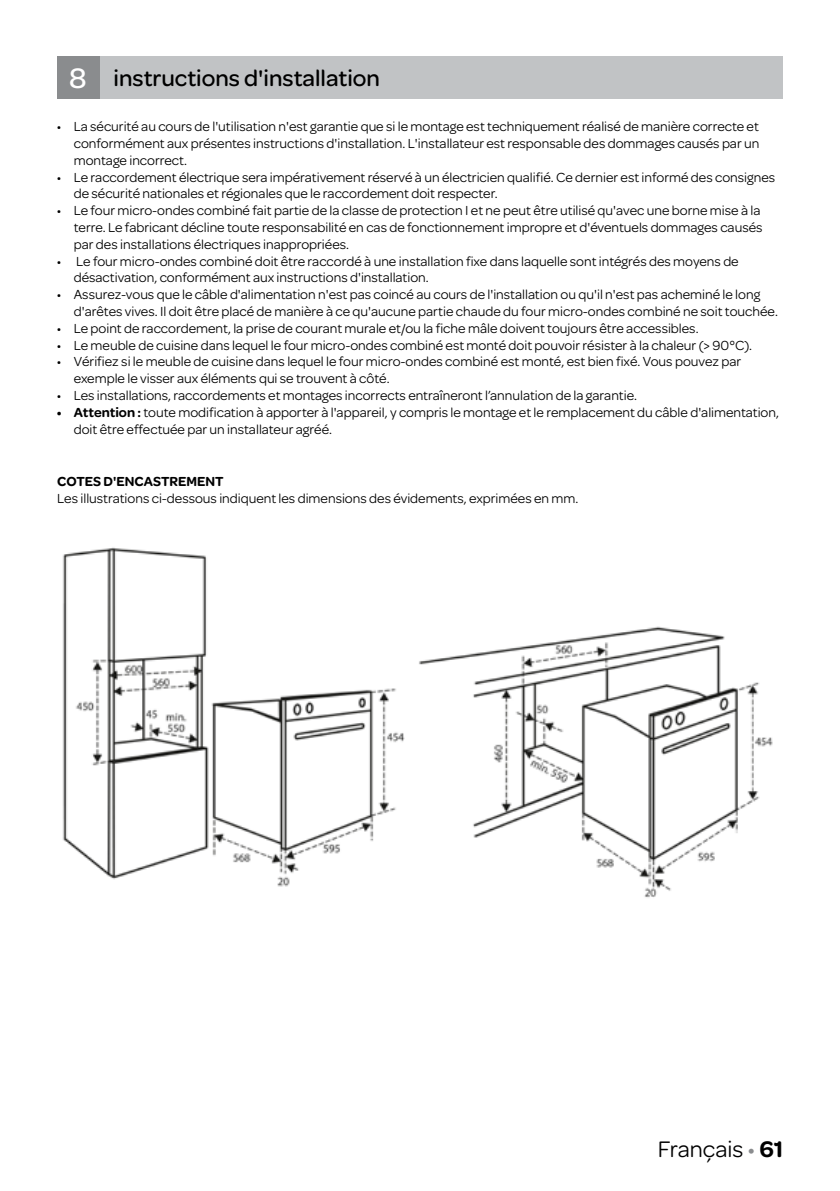
<style>
.page{position:relative;width:840px;height:1191px;background:#fff}
.page>*{position:absolute;margin:0;border:0;box-sizing:border-box;transform-origin:0 0}
.t1{font:500 24px "Omnes";color:#000}
.t2{font:24px "Omnes";color:#000}
.t3{font:14px/16.8px "Omnes";color:#000}
.t4{font:600 14px "Omnes";color:#000}
.s1{font-size:30px;color:#fff}
.s2{font-weight:600}
.s3{color:#8a8c8e}
</style>
<div class="page">
<div style="left:83px;top:57px;width:699px;height:42px;background:#c1c3c5"></div>
<div style="left:57px;top:57px;width:42px;height:42px;background:#8a8c8e"></div>
<img style="left:62px;top:547px;width:711px;height:351px">
<h1 class="t1" style="left:69px;top:62px;width:312px"><span class="s1">8</span> instructions d'installation</h1>
<p class="t3" style="left:74px;top:117px;width:686px;text-align:justify;text-indent:-17px">• La sécurité au cours de l'utilisation n'est garantie que si le montage est techniquement réalisé de manière correcte et conformément aux présentes instructions d'installation. L'installateur est responsable des dommages causés par un montage incorrect.</p>
<p class="t3" style="left:74px;top:168px;width:702px;text-indent:-17px">• Le raccordement électrique sera impérativement réservé à un électricien qualifié. Ce dernier est informé des consignes de sécurité nationales et régionales que le raccordement doit respecter.</p>
<p class="t3" style="left:74px;top:201px;width:689px;text-indent:-17px">• Le four micro-ondes combiné fait partie de la classe de protection I et ne peut être utilisé qu'avec une borne mise à la terre. Le fabricant décline toute responsabilité en cas de fonctionnement impropre et d'éventuels dommages causés par des installations électriques inappropriées.</p>
<p class="t3" style="left:74px;top:252px;width:666px;text-indent:-17px">• Le four micro-ondes combiné doit être raccordé à une installation fixe dans laquelle sont intégrés des moyens de désactivation, conformément aux instructions d'installation.</p>
<p class="t3" style="left:74px;top:285px;width:705px;text-indent:-17px">• Assurez-vous que le câble d'alimentation n'est pas coincé au cours de l'installation ou qu'il n'est pas acheminé le long d'arêtes vives. Il doit être placé de manière à ce qu'aucune partie chaude du four micro-ondes combiné ne soit touchée.</p>
<p class="t3" style="left:57px;top:319px;width:643px">• Le point de raccordement, la prise de courant murale et/ou la fiche mâle doivent toujours être accessibles.</p>
<p class="t3" style="left:57px;top:336px;width:696px">• Le meuble de cuisine dans lequel le four micro-ondes combiné est monté doit pouvoir résister à la chaleur (&gt; 90°C).</p>
<p class="t3" style="left:74px;top:352px;width:668px;text-indent:-17px">• Vérifiez si le meuble de cuisine dans lequel le four micro-ondes combiné est monté, est bien fixé. Vous pouvez par exemple le visser aux éléments qui se trouvent à côté.</p>
<p class="t3" style="left:57px;top:386px;width:581px">• Les installations, raccordements et montages incorrects entraîneront l’annulation de la garantie.</p>
<p class="t3" style="left:74px;top:403px;width:706px;text-indent:-17px"><span class="s2">• Attention :</span> toute modification à apporter à l'appareil, y compris le montage et le remplacement du câble d'alimentation, doit être effectuée par un installateur agréé.</p>
<p class="t4" style="left:57px;top:472px;width:168px">COTES D'ENCASTREMENT</p>
<p class="t3" style="left:57px;top:489px;width:522px">Les illustrations ci-dessous indiquent les dimensions des évidements, exprimées en mm.</p>
<h1 class="t2" style="left:657px;top:1132px;width:127px">Français <span class="s3">•</span> <span class="s2">61</span></h1>
</div>
